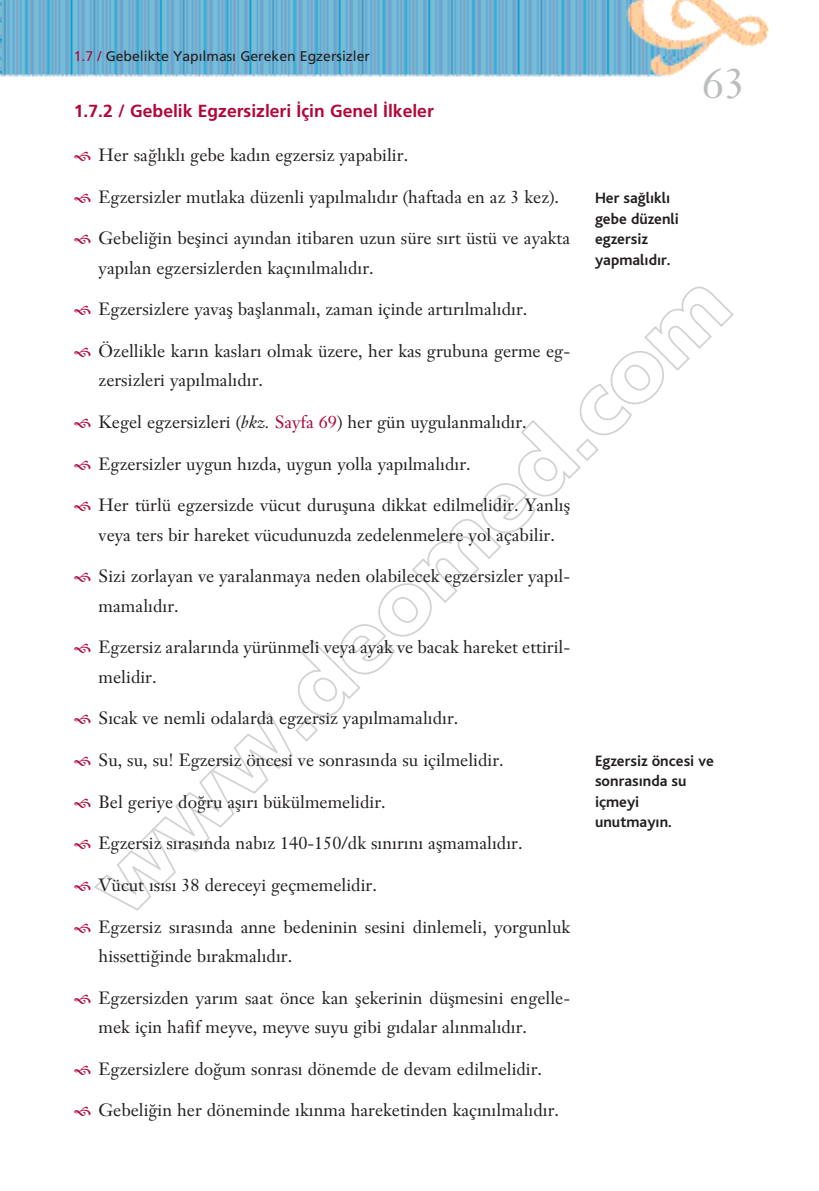
<style>
.page{position:relative;width:819px;height:1191px;background:#fff}
.page>*{position:absolute;margin:0;border:0;box-sizing:border-box;transform-origin:0 0}
.t1{font:42px "Janson Text";color:#bbbdbf}
.t2{font:17.5px/29.2px "Janson Text";color:#231f20}
.t3{font:700 17.5px "Frutiger";color:#b20738}
.t4{font:700 15.75px/20.5px "Bliss Turkish";color:#231f20}
.t5{font:14px "Frutiger";color:#231f20}
.s1{color:#b20738}
.s2{font-style:italic}
</style>
<div class="page">
<svg style="left:94px;top:286px;width:640px;height:625px"></svg>
<img style="left:2px;top:0;width:767px;height:77px">
<img style="left:0;top:0;width:2px;height:77px">
<p class="t5" style="left:74px;top:51px;width:298px"><span class="s1">1.7 /</span> Gebelikte Yap›lmas› Gereken Egzersizler</p>
<p class="t3" style="left:74px;top:104px;width:361px">1.7.2 / Gebelik Egzersizleri ‹çin Genel ‹lkeler</p>
<p class="t2" style="left:99px;top:142px;width:311px">Her sa¤l›kl› gebe kad›n egzersiz yapabilir.</p>
<p class="t2" style="left:99px;top:184px;width:462px">Egzersizler mutlaka düzenli yap›lmal›d›r (haftada en az 3 kez).</p>
<p class="t2" style="left:99px;top:225px;width:473px">Gebeli¤in beflinci ay›ndan itibaren uzun süre s›rt üstü ve ayakta yap›lan egzersizlerden kaç›n›lmal›d›r.</p>
<p class="t2" style="left:99px;top:296px;width:430px">Egzersizlere yavafl bafllanmal›, zaman içinde art›r›lmal›d›r.</p>
<p class="t2" style="left:99px;top:338px;width:473px">Özellikle kar›n kaslar› olmak üzere, her kas grubuna germe eg&shy;zersizleri yap›lmal›d›r.</p>
<p class="t2" style="left:99px;top:409px;width:429px">Kegel egzersizleri (<span class="s2">bkz.</span> <span class="s1">Sayfa 69</span>) her gün uygulanmal›d›r.</p>
<p class="t2" style="left:99px;top:451px;width:373px">Egzersizler uygun h›zda, uygun yolla yap›lmal›d›r.</p>
<p class="t2" style="left:99px;top:492px;width:473px">Her türlü egzersizde vücut durufluna dikkat edilmelidir. Yanl›fl veya ters bir hareket vücudunuzda zedelenmelere yol açabilir.</p>
<p class="t2" style="left:99px;top:563px;width:473px">Sizi zorlayan ve yaralanmaya neden olabilecek egzersizler yap›l&shy;mamal›d›r.</p>
<p class="t2" style="left:99px;top:634px;width:473px">Egzersiz aralar›nda yürünmeli veya ayak ve bacak hareket ettiril&shy;melidir.</p>
<p class="t2" style="left:99px;top:705px;width:361px">S›cak ve nemli odalarda egzersiz yap›lmamal›d›r.</p>
<p class="t2" style="left:99px;top:747px;width:406px">Su, su, su! Egzersiz öncesi ve sonras›nda su içilmelidir.</p>
<p class="t2" style="left:99px;top:789px;width:288px">Bel geriye do¤ru afl›r› bükülmemelidir.</p>
<p class="t2" style="left:99px;top:830px;width:425px">Egzersiz s›ras›nda nab›z 140-150/dk s›n›r›n› aflmamal›d›r.</p>
<p class="t2" style="left:99px;top:872px;width:280px">Vücut ›s›s› 38 dereceyi geçmemelidir.</p>
<p class="t2" style="left:99px;top:914px;width:473px">Egzersiz s›ras›nda anne bedeninin sesini dinlemeli, yorgunluk hissetti¤inde b›rakmal›d›r.</p>
<p class="t2" style="left:99px;top:985px;width:473px">Egzersizden yar›m saat önce kan flekerinin düflmesini engelle&shy;mek için hafif meyve, meyve suyu gibi g›dalar al›nmal›d›r.</p>
<p class="t2" style="left:99px;top:1055px;width:445px">Egzersizlere do¤um sonras› dönemde de devam edilmelidir.</p>
<p class="t2" style="left:99px;top:1097px;width:462px">Gebeli¤in her döneminde ›k›nma hareketinden kaç›n›lmal›d›r.</p>
<h1 class="t1" style="left:702px;top:66px;width:45px">63</h1>
<p class="t4" style="left:595px;top:189px;width:85px">Her sa¤l›kl› gebe düzenli egzersiz yapmal›d›r.</p>
<p class="t4" style="left:595px;top:752px;width:120px">Egzersiz öncesi ve sonras›nda su içmeyi unutmay›n.</p>
</div>
